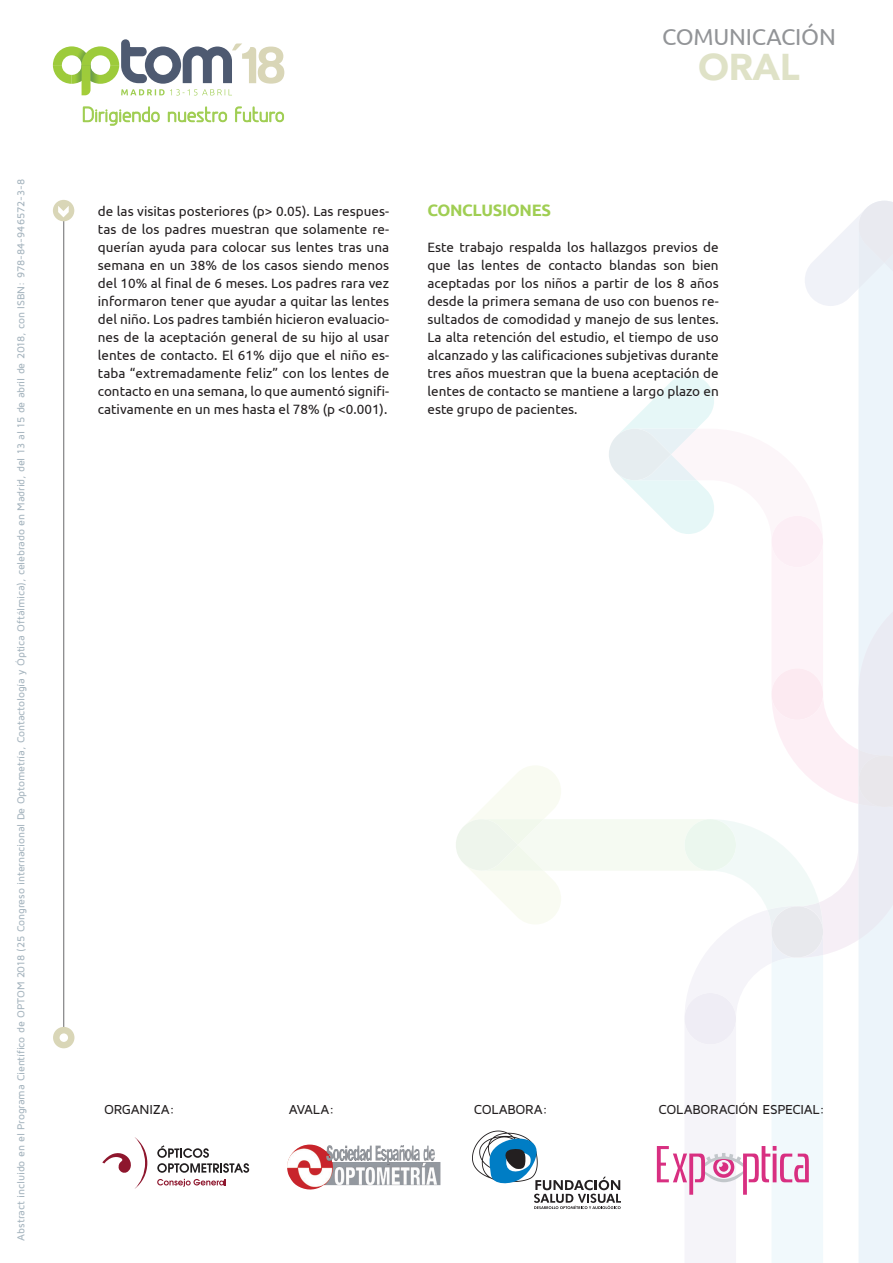
<style>
.page{position:relative;width:893px;height:1263px;background:#fff}
.page>*{position:absolute;margin:0;border:0;box-sizing:border-box;transform-origin:0 0}
.t1{font:900 37.2px "Avenir";color:#dfe2c7}
.t2{font:23.1px "Ubuntu";letter-spacing:-.01em;color:#929497}
.t3{font:19.65px "Greyscale Basic";color:#a0ce53}
.t4{font:700 16.5px "Ubuntu";color:#a0ce53}
.t5{font:13.5px/18px "Ubuntu";color:#231f20;text-align:justify}
.t6{font:500 13.5px "Maven Pro";letter-spacing:-.025em;color:#231f20}
.t7{font:500 10.5px "Maven Pro";letter-spacing:-.015em;color:#a5b4be}
</style>
<div class="page">
<svg style="left:157px;top:1145px;width:92px;height:28px"></svg>
<svg style="left:157px;top:1179px;width:69px;height:8px"></svg>
<svg style="left:102px;top:1137px;width:45px;height:52px"></svg>
<img style="left:287px;top:1144px;width:153px;height:46px">
<svg style="left:456px;top:201px;width:437px;height:1062px"></svg>
<hr style="left:63px;top:209px;width:1px;height:828px;background:#69696c">
<div style="left:53px;top:200px;width:21px;height:21px;background:#d9d6b7;border-radius:50%"></div>
<svg style="left:58px;top:206px;width:11px;height:11px"></svg>
<div style="left:53px;top:1027px;width:21px;height:21px;background:#d9d6b7;border-radius:50%"></div>
<div style="left:60px;top:1033px;width:8px;height:9px;background:#fff;border-radius:50%"></div>
<svg style="left:53px;top:39px;width:231px;height:56px"></svg>
<svg style="left:83px;top:106px;width:77px;height:20px"></svg>
<svg style="left:168px;top:106px;width:59px;height:16px"></svg>
<svg style="left:235px;top:106px;width:49px;height:16px"></svg>
<p class="t7" style="left:14px;top:1240px;width:1063px;rotate:-90deg">ABSTRACT INCLUIDO EN EL PROGRAMA CIENTÍFICO DE OPTOM 2018 (25 CONGRESO INTERNACIONAL DE OPTOMETRÍA, CONTACTOLOGÍA Y ÓPTICA OFTÁLMICA), CELEBRADO EN MADRID, DEL 13 AL 15 DE ABRIL DE 2018, CON ISBN: 978-84-946572-3-8</p>
<h3 class="t3" style="left:82px;top:103px;width:204px">Dirigiendo nuestro futuro</h3>
<h2 class="t2" style="left:662px;top:22px;width:171px">COMUNICACIón</h2>
<h1 class="t1" style="left:698px;top:35px;width:103px">ORAL</h1>
<p class="t5" style="left:98px;top:202px;width:293px">de las visitas posteriores (p&gt; 0.05). Las respues&shy;tas de los padres muestran que solamente re&shy;querían ayuda para colocar sus lentes tras una semana en un 38% de los casos siendo menos del 10% al final de 6 meses. Los padres rara vez informaron tener que ayudar a quitar las lentes del niño. Los padres también hicieron evaluacio&shy;nes de la aceptación general de su hijo al usar lentes de contacto. El 61% dijo que el niño es&shy;taba “extremadamente feliz” con los lentes de contacto en una semana, lo que aumentó signifi&shy;cativamente en un mes hasta el 78% (p &lt;0.001).</p>
<p class="t4" style="left:427px;top:200px;width:13px">CONC</p>
<p class="t4" style="left:473px;top:200px;width:80px">LUSION ES</p>
<p class="t5" style="left:427px;top:238px;width:293px">Este trabajo respalda los hallazgos previos de que las lentes de contacto blandas son bien aceptadas por los niños a partir de los 8 años desde la primera semana de uso con buenos re&shy;sultados de comodidad y manejo de sus lentes.<br>La alta retención del estudio, el tiempo de uso alcanzado y las calificaciones subjetivas durante tres años muestran que la buena aceptación de lentes de contacto se mantiene a largo plazo en este grupo de pacientes.</p>
<p class="t6" style="left:104px;top:1101px;width:72px">ORGANIZA:</p>
<p class="t6" style="left:289px;top:1101px;width:47px">AVALA:</p>
<p class="t6" style="left:474px;top:1101px;width:76px">COLABORA:</p>
<p class="t6" style="left:659px;top:1101px;width:10px">COLABORACIÓN</p>
<p class="t6" style="left:762px;top:1101px;width:38px">ESPECIAL</p>
<p class="t6" style="left:819px;top:1101px;width:7px">:</p>
</div>
